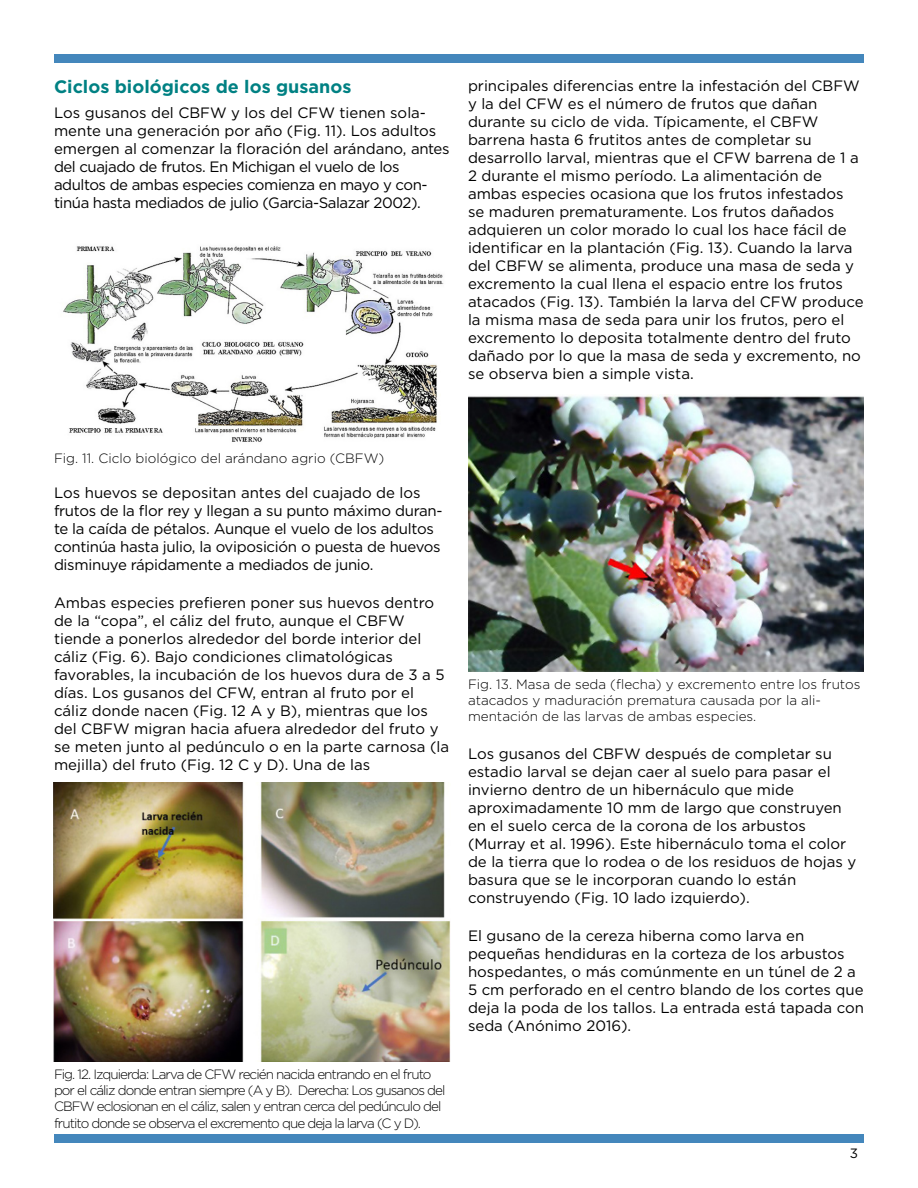
<style>
.page{position:relative;width:918px;height:1188px;background:#fff}
.page>*{position:absolute;margin:0;border:0;box-sizing:border-box;transform-origin:0 0}
.Blueberry_-_Subhead{font:700 18px "Gotham";color:#008183}
.Blueberry_-_Text{font:15px/18px "Gotham";color:#000}
.Blueberry_-_Text-2{font:15px/18px "Gotham";letter-spacing:-.03em;color:#000}
.Blueberry_-_Text-3{font:15px/18px "Gotham";letter-spacing:-.02em;color:#000}
.t1{font:300 13.5px/16.2px "Gotham";letter-spacing:-.07em;color:#000}
.t2{font:300 13.5px/16.2px "Gotham";color:#000}
.t3{font:13.5px "Gotham";color:#000}
</style>
<div class="page">
<div style="left:54px;top:1134px;width:810px;height:9px;background:#4487bc"></div>
<div style="left:54px;top:54px;width:810px;height:9px;background:#4487bc"></div>
<img style="left:63px;top:246px;width:381px;height:196px">
<img style="left:54px;top:782px;width:396px;height:279px">
<img style="left:468px;top:394px;width:396px;height:277px">
<p class="Blueberry_-_Subhead" style="left:54px;top:75px;width:299px">Ciclos biológicos de los gusanos</p>
<p class="Blueberry_-_Text-2" style="left:54px;top:103px;width:397px">Los gusanos del CBFW y los del CFW tienen sola&shy;mente una generación por año (Fig. 11). Los adultos emergen al comenzar la floración del arándano, antes del cuajado de frutos. En Michigan el vuelo de los adultos de ambas especies comienza en mayo y con&shy;tinúa hasta mediados de julio (Garcia-Salazar 2002).</p>
<p class="Blueberry_-_Text" style="left:468px;top:76px;width:397px">principales diferencias entre la infestación del CBFW y la del CFW es el número de frutos que dañan durante su ciclo de vida. Típicamente, el CBFW barrena hasta 6 frutitos antes de completar su desarrollo larval, mientras que el CFW barrena de 1 a 2 durante el mismo período. La alimentación de ambas especies ocasiona que los frutos infestados se maduren prematuramente. Los frutos dañados adquieren un color morado lo cual los hace fácil de identificar en la plantación (Fig. 13). Cuando la larva del CBFW se alimenta, produce una masa de seda y excremento la cual llena el espacio entre los frutos atacados (Fig. 13). También la larva del CFW produce la misma masa de seda para unir los frutos, pero el excremento lo deposita totalmente dentro del fruto dañado por lo que la masa de seda y excremento, no se observa bien a simple vista.</p>
<p class="t2" style="left:54px;top:450px;width:332px">Fig. 11. Ciclo biológico del arándano agrio (CBFW)</p>
<p class="Blueberry_-_Text-3" style="left:54px;top:484px;width:390px">Los huevos se depositan antes del cuajado de los frutos de la flor rey y llegan a su punto máximo duran&shy;te la caída de pétalos. Aunque el vuelo de los adultos continúa hasta julio, la oviposición o puesta de huevos disminuye rápidamente a mediados de junio.</p>
<p class="Blueberry_-_Text" style="left:54px;top:594px;width:397px">Ambas especies prefieren poner sus huevos dentro de la “copa”, el cáliz del fruto, aunque el CBFW tiende a ponerlos alrededor del borde interior del cáliz (Fig. 6). Bajo condiciones climatológicas favorables, la incubación de los huevos dura de 3 a 5 días. Los gusanos del CFW, entran al fruto por el cáliz donde nacen (Fig. 12 A y B), mientras que los del CBFW migran hacia afuera alrededor del fruto y se meten junto al pedúnculo o en la parte carnosa (la mejilla) del fruto (Fig. 12 C y D). Una de las</p>
<p class="t1" style="left:54px;top:1066px;width:393px">Fig. 12. Izquierda: Larva de CFW recién nacida entrando en el fruto por el cáliz donde entran siempre (A y B). Derecha: Los gusanos del CBFW eclosionan en el cáliz, salen y entran cerca del pedúnculo del frutito donde se observa el excremento que deja la larva (C y D).</p>
<p class="t2" style="left:468px;top:676px;width:394px">Fig. 13. Masa de seda (flecha) y excremento entre los frutos atacados y maduración prematura causada por la ali&shy;mentación de las larvas de ambas especies.</p>
<p class="Blueberry_-_Text" style="left:468px;top:744px;width:390px">Los gusanos del CBFW después de completar su estadio larval se dejan caer al suelo para pasar el invierno dentro de un hibernáculo que mide aproximadamente 10 mm de largo que construyen en el suelo cerca de la corona de los arbustos (Murray et al. 1996). Este hibernáculo toma el color de la tierra que lo rodea o de los residuos de hojas y basura que se le incorporan cuando lo están construyendo (Fig. 10 lado izquierdo).</p>
<p class="Blueberry_-_Text" style="left:468px;top:927px;width:397px">El gusano de la cereza hiberna como larva en pequeñas hendiduras en la corteza de los arbustos hospedantes, o más comúnmente en un túnel de 2 a 5 cm perforado en el centro blando de los cortes que deja la poda de los tallos. La entrada está tapada con seda (Anónimo 2016).</p>
<p class="t3" style="left:850px;top:1145px;width:10px">3</p>
</div>
